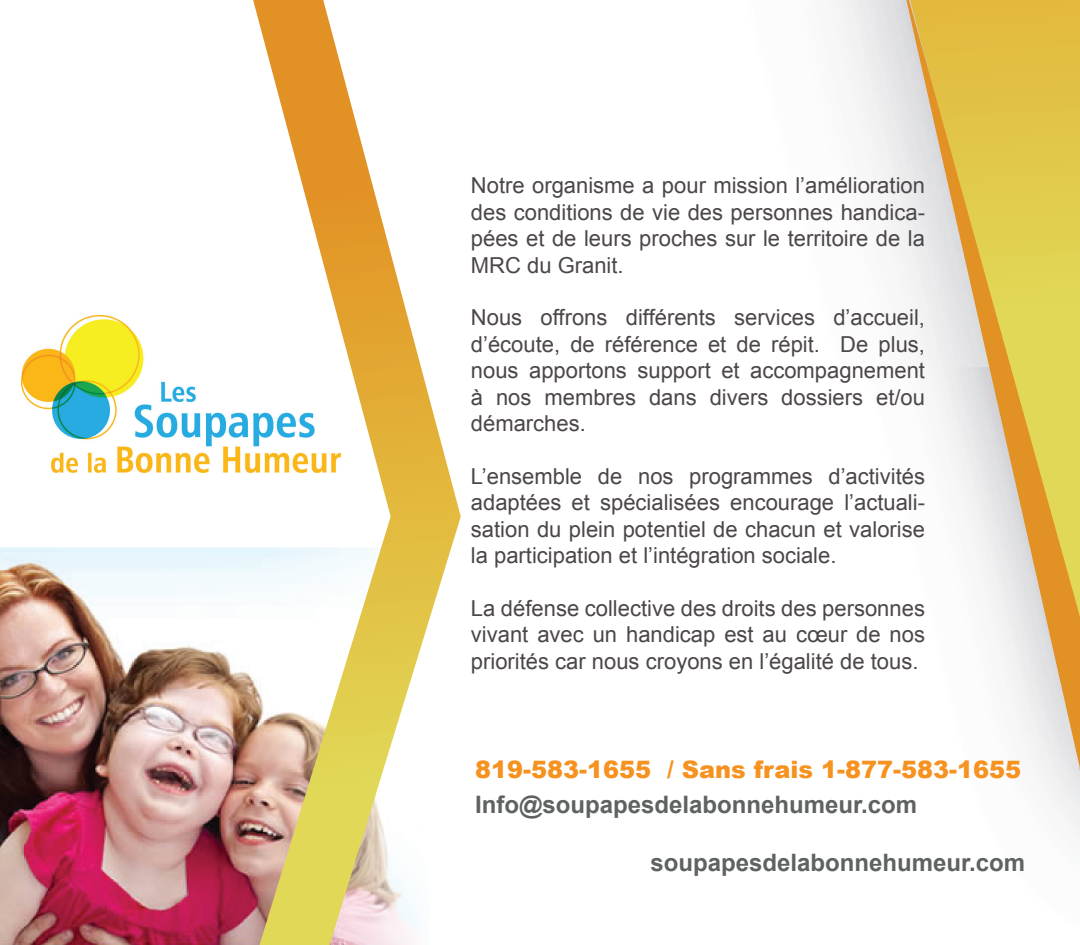
<style>
.page{position:relative;width:1080px;height:945px;background:#fff}
.page>*{position:absolute;margin:0;border:0;box-sizing:border-box;transform-origin:0 0}
.t1{font:700 24px "Arial";color:#5e6262}
.t2{font:900 24px "Arial";color:#f69220}
.t3{font:22px/26.4px "Arial";color:#4c464a;text-align:justify}
</style>
<div class="page">
<img style="left:0;top:547px;width:253px;height:398px">
<img style="left:22px;top:315px;width:231px;height:157px">
<svg style="left:253px;top:0;width:208px;height:945px"></svg>
<svg style="left:906px;top:0;width:174px;height:772px"></svg>
<p class="t3" style="left:471px;top:172px;width:456px">Notre organisme a pour mission l’amélioration des conditions de vie des personnes handica&shy;pées et de leurs proches sur le territoire de la MRC du Granit.</p>
<p class="t3" style="left:471px;top:304px;width:456px">Nous offrons différents services d’accueil, d’écoute, de référence et de répit. De plus, nous apportons support et accompagnement à nos membres dans divers dossiers et/ou démarches.</p>
<p class="t3" style="left:471px;top:463px;width:456px">L’ensemble de nos programmes d’activités adaptées et spécialisées encourage l’actuali&shy;sation du plein potentiel de chacun et valorise la participation et l’intégration sociale.</p>
<p class="t3" style="left:471px;top:595px;width:456px">La défense collective des droits des personnes vivant avec un handicap est au cœur de nos priorités car nous croyons en l’égalité de tous.</p>
<p class="t2" style="left:475px;top:753px;width:547px">819-583-1655 / Sans frais 1-877-583-1655</p>
<p class="t1" style="left:475px;top:788px;width:444px">Info@soupapesdelabonnehumeur.com</p>
<p class="t1" style="left:651px;top:845px;width:376px">soupapesdelabonnehumeur.com</p>
</div>
